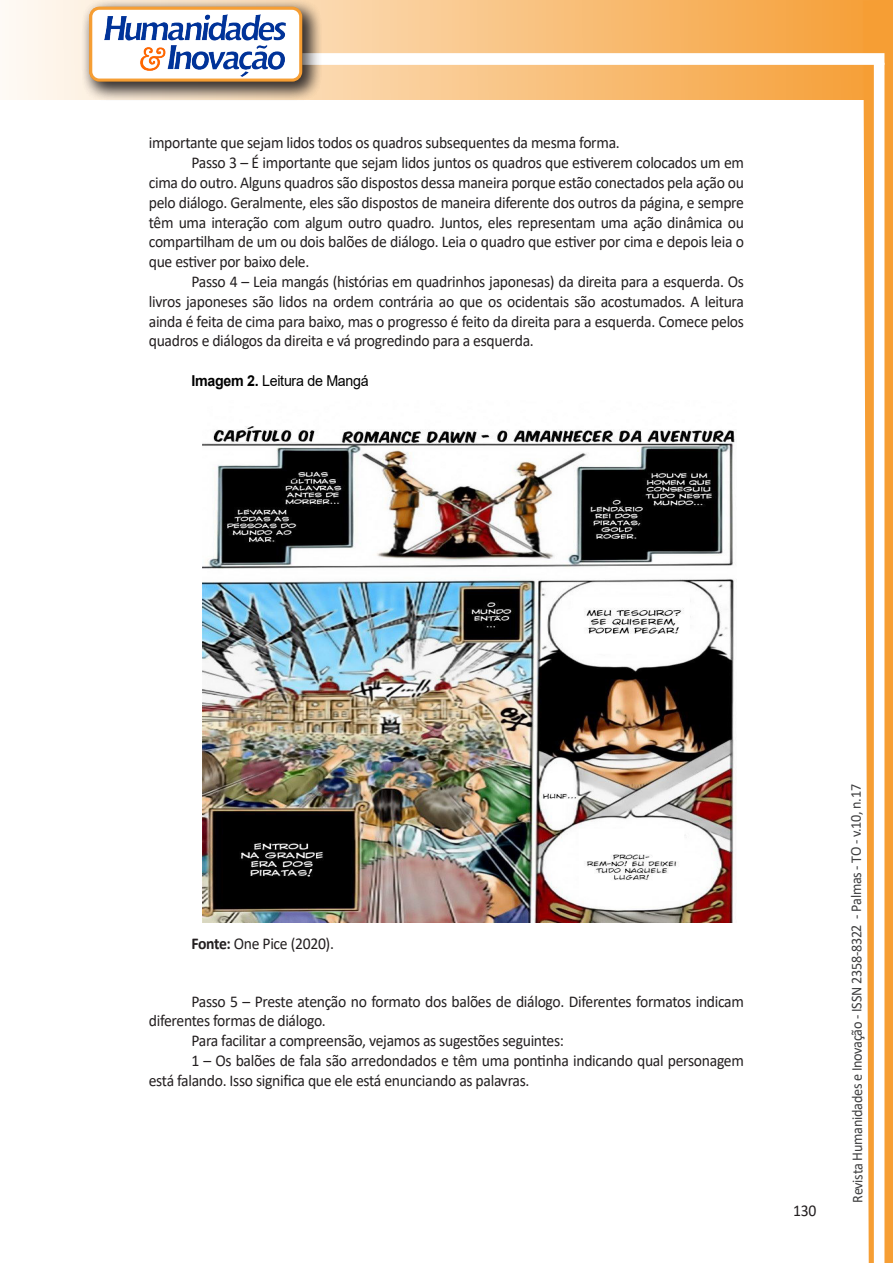
<style>
.page{position:relative;width:893px;height:1263px;background:#fff}
.page>*{position:absolute;margin:0;border:0;box-sizing:border-box;transform-origin:0 0}
.texto{font:16.5px/19.8px "Calibri";letter-spacing:-.02em;color:#231f20;text-align:justify;scale:.95 1}
.t1{font:15px "Calibri";letter-spacing:-.025em;color:#3e3e3f;scale:.95 1}
.texto-2{font:15px "Arial";letter-spacing:-.02em;color:#000;scale:.95 1}
.s1{font-weight:700}
</style>
<div class="page">
<svg style="left:5px;top:0;width:858px;height:100px;background:#f9c484"></svg>
<div style="left:302px;top:53px;width:582px;height:12px;background:#fff;border:2px solid #fff"></div>
<svg style="left:863px;top:0;width:30px;height:1263px"></svg>
<div style="left:81px;top:0;width:241px;height:102px;background:#231f20;opacity:.75"></div>
<div style="left:91px;top:8px;width:210px;height:72px;background:#fff;border-radius:9px"></div>
<img style="left:104px;top:14px;width:181px;height:62px">
<div style="left:89px;top:7px;width:213px;height:75px;border:3px solid #f69e34;border-radius:9px"></div>
<img style="left:202px;top:426px;width:534px;height:497px">
<p class="texto" style="left:149px;top:133px;width:497px">importante que sejam lidos todos os quadros subsequentes da mesma forma.</p>
<p class="texto" style="left:149px;top:152px;width:628px;text-indent:43px">Passo 3 – É importante que sejam lidos juntos os quadros que estiverem colocados um em cima do outro. Alguns quadros são dispostos dessa maneira porque estão conectados pela ação ou pelo diálogo. Geralmente, eles são dispostos de maneira diferente dos outros da página, e sempre têm uma interação com algum outro quadro. Juntos, eles representam uma ação dinâmica ou compartilham de um ou dois balões de diálogo. Leia o quadro que estiver por cima e depois leia o que estiver por baixo dele.</p>
<p class="texto" style="left:149px;top:271px;width:628px;text-indent:43px">Passo 4 – Leia mangás (histórias em quadrinhos japonesas) da direita para a esquerda. Os livros japoneses são lidos na ordem contrária ao que os ocidentais são acostumados. A leitura ainda é feita de cima para baixo, mas o progresso é feito da direita para a esquerda. Comece pelos quadros e diálogos da direita e vá progredindo para a esquerda.</p>
<p class="texto-2" style="left:191px;top:370px;width:188px"><span class="s1">Imagem 2.</span> Leitura de Mangá</p>
<p class="texto" style="left:191px;top:933px;width:152px"><span class="s1">Fonte:</span> One Pice (2020).</p>
<p class="texto" style="left:149px;top:991px;width:628px;text-indent:43px">Passo 5 – Preste atenção no formato dos balões de diálogo. Diferentes formatos indicam diferentes formas de diálogo.</p>
<p class="texto" style="left:191px;top:1030px;width:394px">Para facilitar a compreensão, vejamos as sugestões seguintes:</p>
<p class="texto" style="left:149px;top:1050px;width:628px;text-indent:43px">1 – Os balões de fala são arredondados e têm uma pontinha indicando qual personagem está falando. Isso significa que ele está enunciando as palavras.</p>
<p class="texto" style="left:793px;top:1200px;width:26px">130</p>
<p class="t1" style="left:846px;top:1203px;width:442px;rotate:-90deg">Revista Humanidades e Inovação - ISSN 2358-8322 - Palmas - TO - v.10, n.17</p>
</div>
